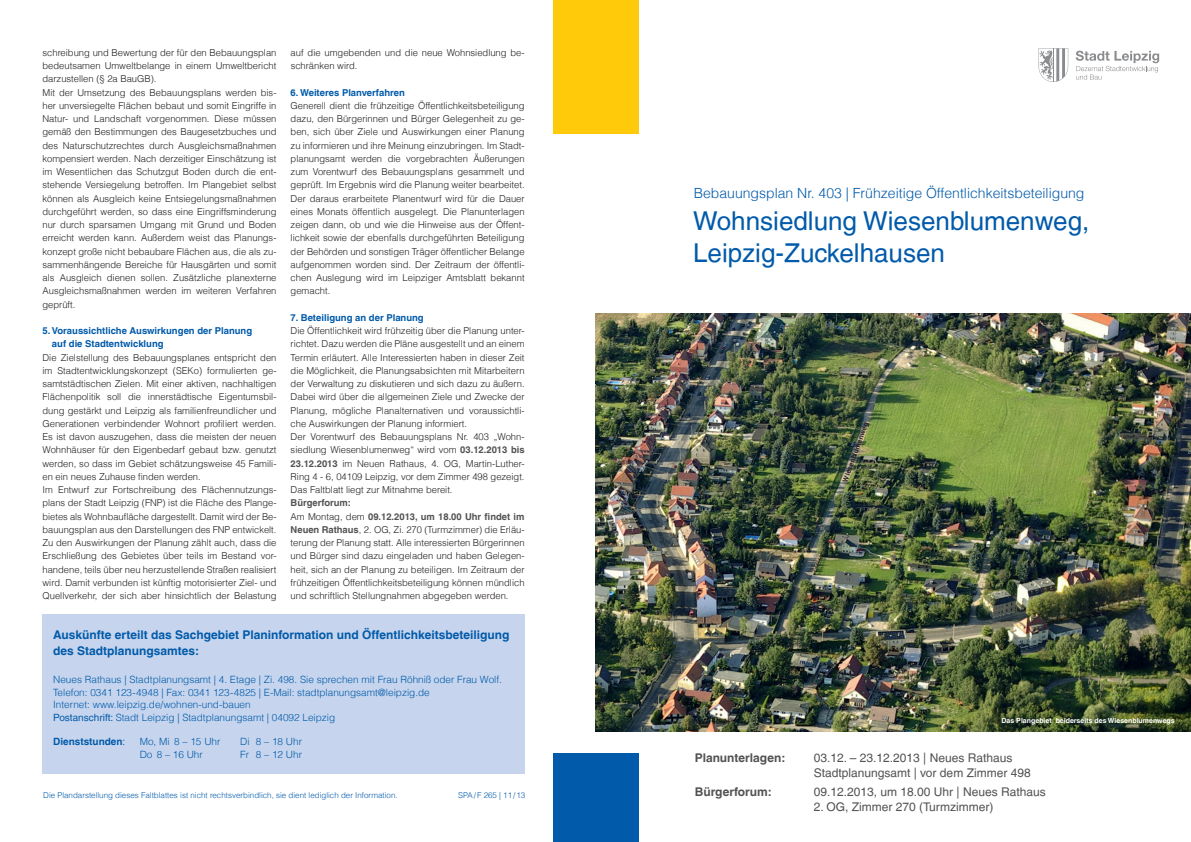
<style>
.page{position:relative;width:1191px;height:842px;background:#fff}
.page>*{position:absolute;margin:0;border:0;box-sizing:border-box;transform-origin:0 0}
.t1{font:26px/32px "Helvetica LT";color:#015aaa}
.t2{font:300 14px "Helvetica LT";color:#015aaa}
.t3{font:12px/15.5px "Helvetica LT";color:#515251}
.t4{font:700 12px/16px "Helvetica LT";color:#015aaa}
.t5{font:700 12px "Helvetica LT";color:#515251}
.t6{font:300 10px/12.5px "Helvetica LT";color:#015aaa}
.t7{font:700 10px "Helvetica LT";color:#015aaa}
.t8{font:300 9.5px/13.3px "Helvetica LT";color:#231f20}
.t9{font:700 9.5px/13.3px "Helvetica LT";color:#015aaa}
.t10{font:300 8px "Helvetica LT";color:#015aaa}
.t11{font:700 7px "Helvetica LT";color:#fff}
.t12{font:700 7px "Helvetica LT";color:#231f20}
.s1{font-weight:700;color:#515251}
.s2{font-weight:400}
</style>
<div class="page">
<div style="left:43px;top:615px;width:481px;height:159px;background:#c6d5ed"></div>
<img style="left:595px;top:313px;width:596px;height:419px">
<div style="left:553px;top:0;width:85px;height:133px;background:#feca0a"></div>
<div style="left:553px;top:753px;width:85px;height:89px;background:#015aaa"></div>
<svg style="left:1075px;top:51px;width:84px;height:29px"></svg>
<svg style="left:1038px;top:48px;width:30px;height:34px"></svg>
<p class="t8" style="left:43px;top:46px;width:235px">schreibung und Bewertung der für den Bebauungsplan bedeutsamen Umweltbelange in einem Umweltbericht darzustellen (§ 2a BauGB).<br>Mit der Umsetzung des Bebauungsplans werden bis&shy;her unversiegelte Flächen bebaut und somit Eingriffe in Natur- und Landschaft vorgenommen. Diese müssen gemäß den Bestimmungen des Baugesetzbuches und des Naturschutzrechtes durch Ausgleichsmaßnahmen kompensiert werden. Nach derzeitiger Einschätzung ist im Wesentlichen das Schutzgut Boden durch die ent&shy;stehende Versiegelung betroffen. Im Plangebiet selbst können als Ausgleich keine Entsiegelungsmaßnahmen durchgeführt werden, so dass eine Eingriffsminderung nur durch sparsamen Umgang mit Grund und Boden erreicht werden kann. Außerdem weist das Planungs&shy;konzept große nicht bebaubare Flächen aus, die als zu&shy;sammenhängende Bereiche für Hausgärten und somit als Ausgleich dienen sollen. Zusätzliche planexterne Ausgleichsmaßnahmen werden im weiteren Verfahren geprüft.</p>
<p class="t9" style="left:52px;top:324px;width:202px;text-indent:-9px">5. Voraussichtliche Auswirkungen der Planung auf die Stadtentwicklung</p>
<p class="t8" style="left:43px;top:350px;width:235px">Die Zielstellung des Bebauungsplanes entspricht den im Stadtentwicklungskonzept (SEKo) formulierten ge&shy;samtstädtischen Zielen. Mit einer aktiven, nachhaltigen Flächenpolitik soll die innerstädtische Eigentumsbil&shy;dung gestärkt und Leipzig als familienfreundlicher und Generationen verbindender Wohnort profiliert werden.<br>Es ist davon auszugehen, dass die meisten der neuen Wohnhäuser für den Eigenbedarf gebaut bzw. genutzt werden, so dass im Gebiet schätzungsweise 45 Famili&shy;en ein neues Zuhause finden werden.<br>Im Entwurf zur Fortschreibung des Flächennutzungs&shy;plans der Stadt Leipzig (FNP) ist die Fläche des Plange&shy;bietes als Wohnbaufläche dargestellt. Damit wird der Be&shy;bauungsplan aus den Darstellungen des FNP entwickelt.<br>Zu den Auswirkungen der Planung zählt auch, dass die Erschließung des Gebietes über teils im Bestand vor&shy;handene, teils über neu herzustellende Straßen realisiert wird. Damit verbunden ist künftig motorisierter Ziel- und Quellverkehr, der sich aber hinsichtlich der Belastung</p>
<p class="t8" style="left:291px;top:46px;width:235px">auf die umgebenden und die neue Wohnsiedlung be&shy;schränken wird.</p>
<p class="t9" style="left:291px;top:85px;width:116px">6. Weiteres Planverfahren</p>
<p class="t8" style="left:291px;top:99px;width:235px;text-align:justify">Generell dient die frühzeitige Öffentlichkeitsbeteiligung dazu, den Bürgerinnen und Bürger Gelegenheit zu ge&shy;ben, sich über Ziele und Auswirkungen einer Planung zu informieren und ihre Meinung einzubringen. Im Stadt&shy;planungsamt werden die vorgebrachten Äußerungen zum Vorentwurf des Bebauungsplans gesammelt und geprüft. Im Ergebnis wird die Planung weiter bearbeitet.<br>Der daraus erarbeitete Planentwurf wird für die Dauer eines Monats öffentlich ausgelegt. Die Planunterlagen zeigen dann, ob und wie die Hinweise aus der Öffent&shy;lichkeit sowie der ebenfalls durchgeführten Beteiligung der Behörden und sonstigen Träger öffentlicher Belange aufgenommen worden sind. Der Zeitraum der öffentli&shy;chen Auslegung wird im Leipziger Amtsblatt bekannt gemacht.</p>
<p class="t9" style="left:291px;top:311px;width:135px">7. Beteiligung an der Planung</p>
<p class="t8" style="left:291px;top:324px;width:235px">Die Öffentlichkeit wird frühzeitig über die Planung unter&shy;richtet. Dazu werden die Pläne ausgestellt und an einem Termin erläutert. Alle Interessierten haben in dieser Zeit die Möglichkeit, die Planungsabsichten mit Mitarbeitern der Verwaltung zu diskutieren und sich dazu zu äußern.<br>Dabei wird über die allgemeinen Ziele und Zwecke der Planung, mögliche Planalternativen und voraussichtli&shy;che Auswirkungen der Planung informiert.<br>Der Vorentwurf des Bebauungsplans Nr. 403 „Wohn&shy;siedlung Wiesenblumenweg“ wird vom <span class="s1">03.12.2013 bis 23.12.2013</span> im Neuen Rathaus, 4. OG, Martin-Luther-Ring 4 - 6, 04109 Leipzig, vor dem Zimmer 498 gezeigt.<br>Das Faltblatt liegt zur Mitnahme bereit.</p>
<p class="t8" style="left:291px;top:496px;width:235px"><span class="s1">Bürgerforum:<br></span>Am Montag, dem <span class="s1">09.12.2013, um 18.00 Uhr findet im Neuen Rathaus</span>, 2. OG, Zi. 270 (Turmzimmer) die Erläu&shy;terung der Planung statt. Alle interessierten Bürgerinnen und Bürger sind dazu eingeladen und haben Gelegen&shy;heit, sich an der Planung zu beteiligen. Im Zeitraum der frühzeitigen Öffentlichkeitsbeteiligung können mündlich und schriftlich Stellungnahmen abgegeben werden.</p>
<p class="t4" style="left:53px;top:626px;width:458px">Auskünfte erteilt das Sachgebiet Planinformation und Öffentlichkeitsbeteiligung des Stadtplanungsamtes:</p>
<p class="t6" style="left:53px;top:673px;width:450px">Neues Rathaus | Stadtplanungsamt | 4. Etage | Zi. 498. Sie sprechen mit Frau Röhniß oder Frau Wolf.<br>Telefon: 0341 123-4948 | Fax: 0341 123-4825 | E-Mail: stadtplanungsamt@leipzig.de<br>Internet: www.leipzig.de/wohnen-und-bauen<br><span class="s2">Postanschrift:</span> Stadt Leipzig | Stadtplanungsamt | 04092 Leipzig</p>
<p class="t7" style="left:53px;top:735px;width:74px">Dienststunden<span class="s2">:</span></p>
<p class="t6" style="left:140px;top:735px;width:82px">Mo, Mi 8 – 15 Uhr</p>
<p class="t6" style="left:240px;top:735px;width:63px">Di 8 – 18 Uhr</p>
<p class="t6" style="left:140px;top:748px;width:65px">Do 8 – 16 Uhr</p>
<p class="t6" style="left:240px;top:748px;width:63px">Fr 8 – 12 Uhr</p>
<p class="t10" style="left:43px;top:790px;width:356px">Die Plandarstellung dieses Faltblattes ist nicht rechtsverbindlich, sie dient lediglich der Information.</p>
<p class="t10" style="left:458px;top:790px;width:68px">SPA/F 265 | 11/13</p>
<h2 class="t2" style="left:694px;top:185px;width:392px">Bebauungsplan Nr. 403 | Frühzeitige Öffentlichkeitsbeteiligung</h2>
<h1 class="t1" style="left:693px;top:204px;width:398px">Wohnsiedlung Wiesenblumenweg,<br>Leipzig-Zuckelhausen</h1>
<p class="t12" style="left:840px;top:480px;width:64px;rotate:-70deg">Wiesenblumenweg</p>
<p class="t11" style="left:1001px;top:717px;width:175px">Das Plangebiet beiderseits des Wiesenblumenwegs</p>
<p class="t5" style="left:694px;top:750px;width:92px">Planunterlagen:</p>
<p class="t3" style="left:814px;top:750px;width:218px">03.12. – 23.12.2013 | Neues Rathaus<br>Stadtplanungsamt | vor dem Zimmer 498</p>
<p class="t5" style="left:694px;top:784px;width:79px">Bürgerforum:</p>
<p class="t3" style="left:814px;top:784px;width:233px">09.12.2013, um 18.00 Uhr | Neues Rathaus</p>
<p class="t3" style="left:814px;top:799px;width:181px">2. OG, Zimmer 270 (Turmzimmer)</p>
</div>
